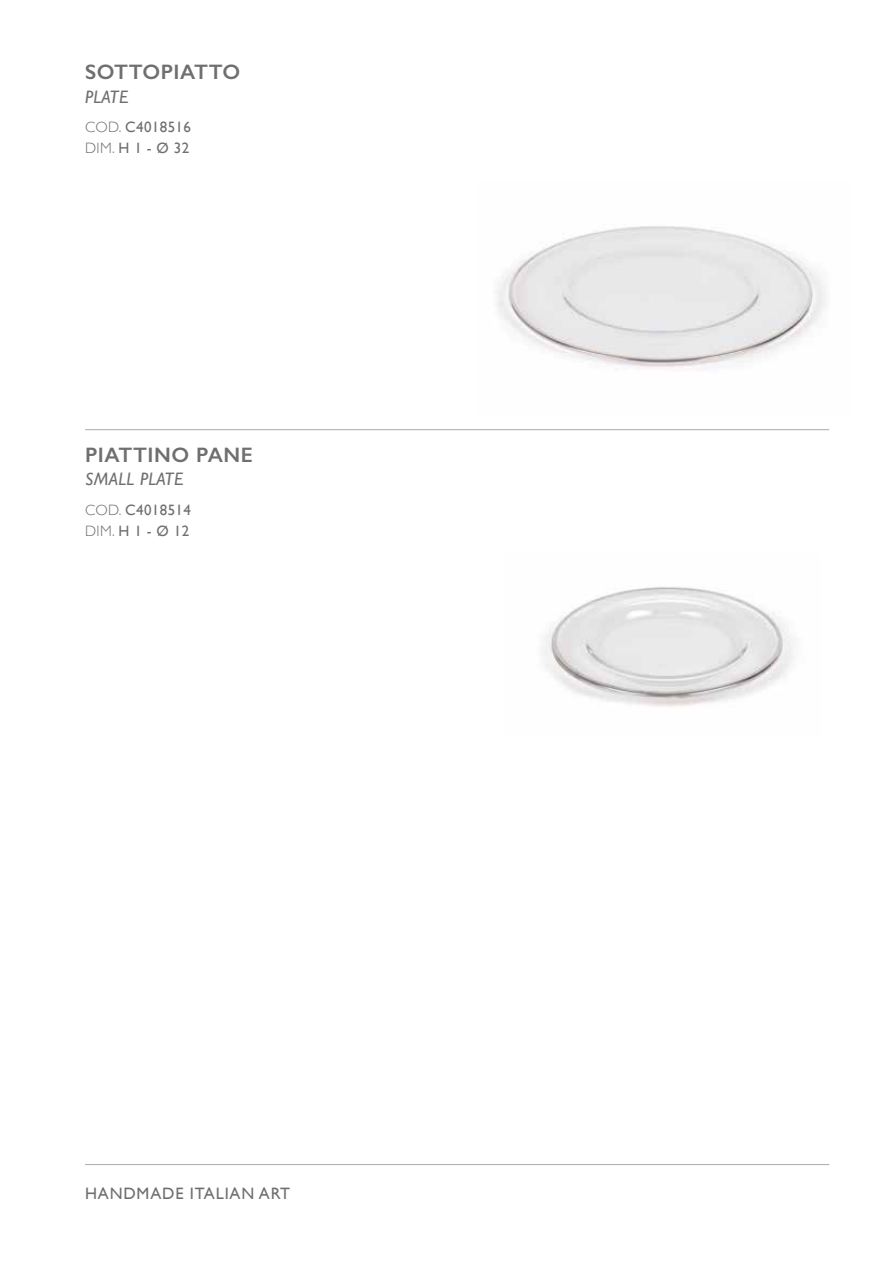
<style>
.page{position:relative;width:893px;height:1263px;background:#fff}
.page>*{position:absolute;margin:0;border:0;box-sizing:border-box;transform-origin:0 0}
.t1{font:600 21px "Gill Sans";letter-spacing:.025em;color:#706f6f}
.t2{font:italic 18px "Gill Sans";letter-spacing:.025em;color:#706f6f}
.t3{font:16.5px "Gill Sans";letter-spacing:.05em;color:#706f6f}
.t4{font:15px/21px "Gill Sans";letter-spacing:.025em;color:#706f6f}
.s1{font-weight:300}
</style>
<div class="page">
<hr style="left:85px;top:1164px;width:744px;height:1px;background:#b0aaa4">
<img style="left:496px;top:226px;width:330px;height:143px">
<hr style="left:85px;top:429px;width:744px;height:1px;background:#b0aaa4">
<img style="left:542px;top:587px;width:252px;height:120px">
<h1 class="t1" style="left:85px;top:59px;width:157px">SOTTOPIATTO</h1>
<p class="t2" style="left:85px;top:86px;width:45px">PLATE</p>
<p class="t4" style="left:85px;top:116px;width:107px"><span class="s1">COD.</span> C4018516<br><span class="s1">DIM.</span> H 1 - Ø 32</p>
<h1 class="t1" style="left:85px;top:442px;width:169px">PIATTINO PANE</h1>
<p class="t2" style="left:85px;top:469px;width:100px">SMALL PLATE</p>
<p class="t4" style="left:85px;top:499px;width:107px"><span class="s1">COD.</span> C4018514<br><span class="s1">DIM.</span> H 1 - Ø 12</p>
<p class="t3" style="left:85px;top:1184px;width:207px">HANDMADE ITALIAN ART</p>
</div>
